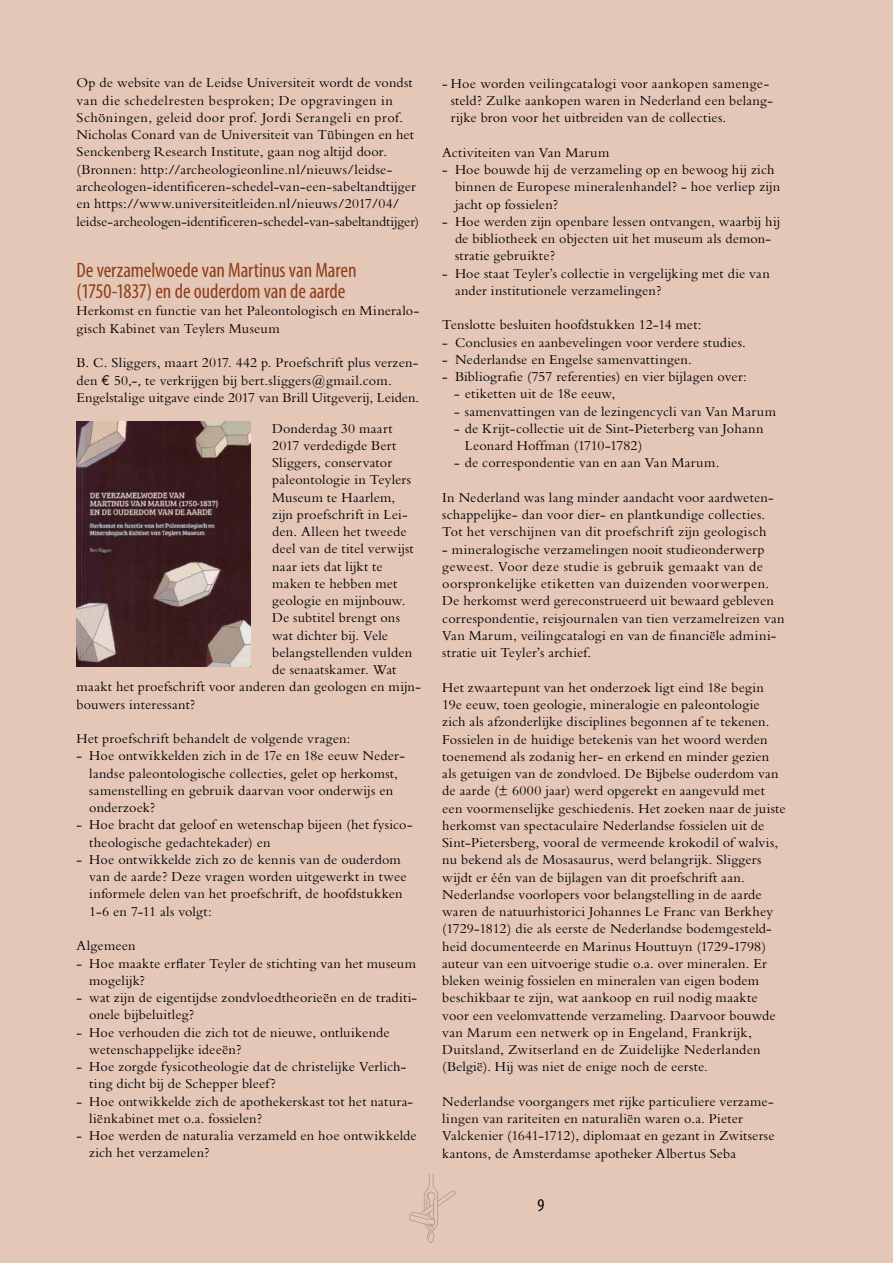
<style>
.page{position:relative;width:893px;height:1263px;background:#e5c7b8}
.page>*{position:absolute;margin:0;border:0;box-sizing:border-box;transform-origin:0 0}
.t1{font:condensed 21px/21px "Myriad Pro";letter-spacing:-.005em;color:#8d3f18}
.t2{font:condensed 18px "Myriad Pro";color:#000}
.t3{font:14.25px/17.2px "M Bembo";letter-spacing:.01em;color:#000}
.s1{font-family:"Euro Mono"}
</style>
<div class="page">
<svg style="left:409px;top:1174px;width:47px;height:69px"></svg>
<img style="left:77px;top:422px;width:174px;height:244px">
<p class="t3" style="left:77px;top:74px;width:344px">Op de website van de Leidse Universiteit wordt de vondst van die schedelresten besproken; De opgravingen in Schöningen, geleid door prof. Jordi Serangeli en prof.<br>Nicholas Conard van de Universiteit van Tübingen en het Senckenberg Research Institute, gaan nog altijd door. (Bronnen: http://archeologieonline.nl/nieuws/leidse&shy;archeologen-identificeren-schedel-van-een-sabeltandtijger en https://www.universiteitleiden.nl/nieuws/2017/04/ leidse-archeologen-identificeren-schedel-van-sabeltandtijger)</p>
<h1 class="t1" style="left:77px;top:259px;width:282px">De verzamelwoede van Martinus van Maren (1750-1837) en de ouderdom van de aarde</h1>
<p class="t3" style="left:77px;top:302px;width:344px">Herkomst en functie van het Paleontologisch en Mineralo&shy;gisch Kabinet van Teylers Museum</p>
<p class="t3" style="left:77px;top:354px;width:344px">B. C. Sliggers, maart 2017. 442 p. Proefschrift plus verzen&shy;den <span class="s1">€</span> 50,-, te verkrijgen bij bert.sliggers@gmail.com.<br>Engelstalige uitgave einde 2017 van Brill Uitgeverij, Leiden.</p>
<p class="t3" style="left:272px;top:419px;width:122px">Donderdag 30 maart</p>
<p class="t3" style="left:272px;top:437px;width:126px">2017 verdedigde Bert</p>
<p class="t3" style="left:272px;top:454px;width:121px">Sliggers, conservator</p>
<p class="t3" style="left:272px;top:471px;width:140px">paleontologie in Teylers</p>
<p class="t3" style="left:272px;top:488px;width:125px">Museum te Haarlem,</p>
<p class="t3" style="left:272px;top:506px;width:137px">zijn proefschrift in Lei-</p>
<p class="t3" style="left:272px;top:523px;width:136px">den. Alleen het tweede</p>
<p class="t3" style="left:272px;top:540px;width:143px">deel van de titel verwijst</p>
<p class="t3" style="left:272px;top:557px;width:112px">naar iets dat lijkt te</p>
<p class="t3" style="left:272px;top:575px;width:127px">maken te hebben met</p>
<p class="t3" style="left:272px;top:592px;width:135px">geologie en mijnbouw.</p>
<p class="t3" style="left:272px;top:609px;width:129px">De subtitel brengt ons</p>
<p class="t3" style="left:272px;top:627px;width:117px">wat dichter bij. Vele</p>
<p class="t3" style="left:272px;top:644px;width:142px">belangstellenden vulden</p>
<p class="t3" style="left:272px;top:661px;width:126px">de senaatskamer. Wat</p>
<p class="t3" style="left:77px;top:678px;width:346px">maakt het proefschrift voor anderen dan geologen en mijn-</p>
<p class="t3" style="left:77px;top:696px;width:120px">bouwers interessant?</p>
<p class="t3" style="left:77px;top:730px;width:276px">Het proefschrift behandelt de volgende vragen:</p>
<p class="t3" style="left:89px;top:747px;width:317px;text-indent:-13px">- Hoe ontwikkelden zich in de 17e en 18e eeuw Neder&shy;landse paleontologische collecties, gelet op herkomst, samenstelling en gebruik daarvan voor onderwijs en onderzoek?</p>
<p class="t3" style="left:89px;top:816px;width:325px;text-indent:-13px">- Hoe bracht dat geloof en wetenschap bijeen (het fysico&shy;theologische gedachtekader) en</p>
<p class="t3" style="left:89px;top:851px;width:319px;text-indent:-13px">- Hoe ontwikkelde zich zo de kennis van de ouderdom van de aarde? Deze vragen worden uitgewerkt in twee informele delen van het proefschrift, de hoofdstukken 1-6 en 7-11 als volgt:</p>
<p class="t3" style="left:77px;top:937px;width:61px">Algemeen</p>
<p class="t3" style="left:89px;top:954px;width:328px;text-indent:-13px">- Hoe maakte erflater Teyler de stichting van het museum mogelijk?</p>
<p class="t3" style="left:89px;top:989px;width:329px;text-indent:-13px">- wat zijn de eigentijdse zondvloedtheorieën en de traditi&shy;onele bijbeluitleg?</p>
<p class="t3" style="left:89px;top:1023px;width:302px;text-indent:-13px">- Hoe verhouden die zich tot de nieuwe, ontluikende wetenschappelijke ideeën?</p>
<p class="t3" style="left:89px;top:1058px;width:319px;text-indent:-13px">- Hoe zorgde fysicotheologie dat de christelijke Verlich&shy;ting dicht bij de Schepper bleef?</p>
<p class="t3" style="left:89px;top:1092px;width:325px;text-indent:-13px">- Hoe ontwikkelde zich de apothekerskast tot het natura&shy;liënkabinet met o.a. fossielen?</p>
<p class="t3" style="left:89px;top:1127px;width:329px;text-indent:-13px">- Hoe werden de naturalia verzameld en hoe ontwikkelde zich het verzamelen?</p>
<p class="t3" style="left:451px;top:75px;width:324px;text-indent:-9px">- Hoe worden veilingcatalogi voor aankopen samenge&shy;steld? Zulke aankopen waren in Nederland een belang&shy;rijke bron voor het uitbreiden van de collecties.</p>
<p class="t3" style="left:442px;top:144px;width:169px">Activiteiten van Van Marum</p>
<p class="t3" style="left:455px;top:161px;width:327px;text-indent:-13px">- Hoe bouwde hij de verzameling op en bewoog hij zich binnen de Europese mineralenhandel? - hoe verliep zijn jacht op fossielen?</p>
<p class="t3" style="left:455px;top:213px;width:327px;text-indent:-13px">- Hoe werden zijn openbare lessen ontvangen, waarbij hij de bibliotheek en objecten uit het museum als demon&shy;stratie gebruikte?</p>
<p class="t3" style="left:455px;top:264px;width:316px;text-indent:-13px">- Hoe staat Teyler’s collectie in vergelijking met die van ander institutionele verzamelingen?</p>
<p class="t3" style="left:442px;top:316px;width:261px">Tenslotte besluiten hoofdstukken 12-14 met:</p>
<p class="t3" style="left:442px;top:334px;width:305px">- Conclusies en aanbevelingen voor verdere studies.</p>
<p class="t3" style="left:442px;top:351px;width:251px">- Nederlandse en Engelse samenvattingen.</p>
<p class="t3" style="left:442px;top:368px;width:306px">- Bibliografie (757 referenties) en vier bijlagen over:</p>
<p class="t3" style="left:454px;top:385px;width:162px">- etiketten uit de 18e eeuw,</p>
<p class="t3" style="left:454px;top:403px;width:323px">- samenvattingen van de lezingencycli van Van Marum</p>
<p class="t3" style="left:465px;top:420px;width:300px;text-indent:-11px">- de Krijt-collectie uit de Sint-Pieterberg van Johann<br>Leonard Hoffman (1710-1782)</p>
<p class="t3" style="left:454px;top:454px;width:267px">- de correspondentie van en aan Van Marum.</p>
<p class="t3" style="left:442px;top:489px;width:333px">In Nederland was lang minder aandacht voor aardweten&shy;schappelijke- dan voor dier- en plantkundige collecties.<br>Tot het verschijnen van dit proefschrift zijn geologisch</p>
<p class="t3" style="left:442px;top:541px;width:344px">- mineralogische verzamelingen nooit studieonderwerp geweest. Voor deze studie is gebruik gemaakt van de oorspronkelijke etiketten van duizenden voorwerpen.<br>De herkomst werd gereconstrueerd uit bewaard gebleven correspondentie, reisjournalen van tien verzamelreizen van Van Marum, veilingcatalogi en van de financiële admini&shy;stratie uit Teyler’s archief.</p>
<p class="t3" style="left:442px;top:679px;width:345px">Het zwaartepunt van het onderzoek ligt eind 18e begin 19e eeuw, toen geologie, mineralogie en paleontologie zich als afzonderlijke disciplines begonnen af te tekenen.<br>Fossielen in de huidige betekenis van het woord werden toenemend als zodanig her- en erkend en minder gezien als getuigen van de zondvloed. De Bijbelse ouderdom van de aarde (± 6000 jaar) werd opgerekt en aangevuld met een voormenselijke geschiedenis. Het zoeken naar de juiste herkomst van spectaculaire Nederlandse fossielen uit de Sint-Pietersberg, vooral de vermeende krokodil of walvis, nu bekend als de Mosasaurus, werd belangrijk. Sliggers wijdt er één van de bijlagen van dit proefschrift aan.<br>Nederlandse voorlopers voor belangstelling in de aarde waren de natuurhistorici Johannes Le Franc van Berkhey (1729-1812) die als eerste de Nederlandse bodemgesteld&shy;heid documenteerde en Marinus Houttuyn (1729-1798) auteur van een uitvoerige studie o.a. over mineralen. Er bleken weinig fossielen en mineralen van eigen bodem beschikbaar te zijn, wat aankoop en ruil nodig maakte voor een veelomvattende verzameling. Daarvoor bouwde van Marum een netwerk op in Engeland, Frankrijk, Duitsland, Zwitserland en de Zuidelijke Nederlanden (België). Hij was niet de enige noch de eerste.</p>
<p class="t3" style="left:442px;top:1093px;width:334px">Nederlandse voorgangers met rijke particuliere verzame&shy;lingen van rariteiten en naturaliën waren o.a. Pieter Valckenier (1641-1712), diplomaat en gezant in Zwitserse kantons, de Amsterdamse apotheker Albertus Seba</p>
<p class="t2" style="left:536px;top:1194px;width:10px">39</p>
</div>
